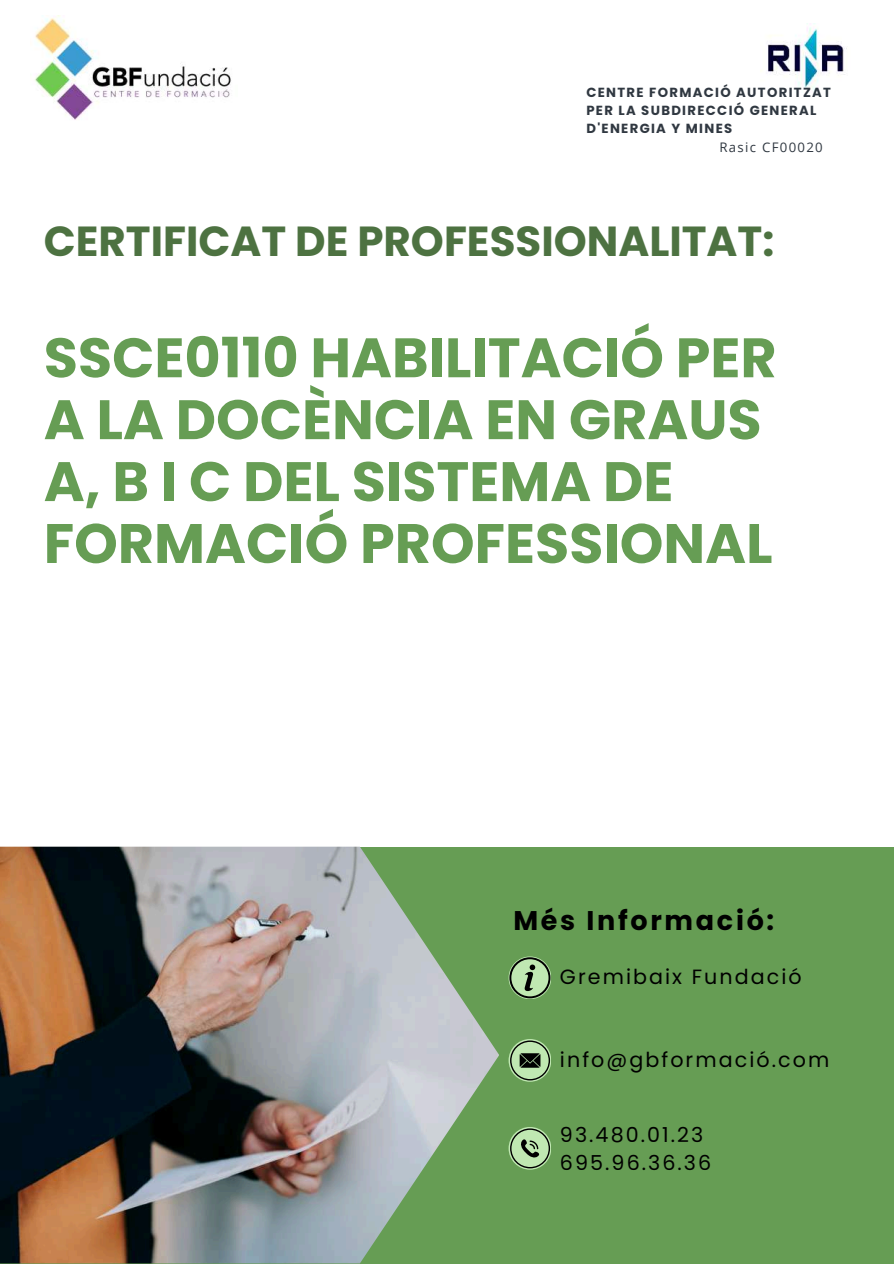
<style>
.page{position:relative;width:894px;height:1264px;background:#fff}
.page>*{position:absolute;margin:0;border:0;box-sizing:border-box;transform-origin:0 0}
.t1{font:700 55.5px/61.8px "Poppins";color:#669d54}
.t2{font:700 42px "Poppins";color:#4d7241}
.t3{font:700 27px "Poppins";letter-spacing:.1em;color:#000}
.t4{font:20.55px/28px "Poppins";letter-spacing:.1em;color:#000}
.t5{font:700 13.2px/17.5px "Poppins";letter-spacing:.1em;color:#303841}
.t6{font:13.2px "Open Sans";letter-spacing:.1em;color:#303841}
</style>
<div class="page">
<img style="left:34px;top:16px;width:197px;height:104px">
<img style="left:760px;top:27px;width:87px;height:64px">
<div style="left:0;top:846px;width:893px;height:417px;background:#669d54"></div>
<img style="left:0;top:846px;width:498px;height:417px">
<svg style="left:508px;top:1126px;width:43px;height:43px"></svg>
<svg style="left:510px;top:1128px;width:40px;height:40px;background:#8fb183"></svg>
<svg style="left:508px;top:1039px;width:43px;height:42px"></svg>
<svg style="left:510px;top:1040px;width:40px;height:40px;background:#7f9e74"></svg>
<svg style="left:508px;top:956px;width:43px;height:43px"></svg>
<svg style="left:509px;top:957px;width:41px;height:41px"></svg>
<p class="t5" style="left:586px;top:84px;width:246px">CENTRE FORMACIÓ AUTORITZAT<br>PER LA SUBDIRECCIÓ GENERAL<br>D'ENERGIA Y MINES</p>
<p class="t6" style="left:719px;top:138px;width:105px">Rasic CF00020</p>
<p class="t2" style="left:44px;top:211px;width:731px">CERTIFICAT DE PROFESSIONALITAT:</p>
<p class="t1" style="left:44px;top:327px;width:734px">SSCE0110 HABILITACIÓ PER<br>A LA DOCÈNCIA EN GRAUS<br>A, B I C DEL SISTEMA DE<br>FORMACIÓ PROFESSIONAL</p>
<p class="t3" style="left:513px;top:901px;width:262px">Més Informació:</p>
<p class="t4" style="left:560px;top:962px;width:243px">Gremibaix Fundació</p>
<p class="t4" style="left:560px;top:1045px;width:271px">info@gbformació.com</p>
<p class="t4" style="left:560px;top:1120px;width:153px">93.480.01.23<br>695.96.36.36</p>
</div>
